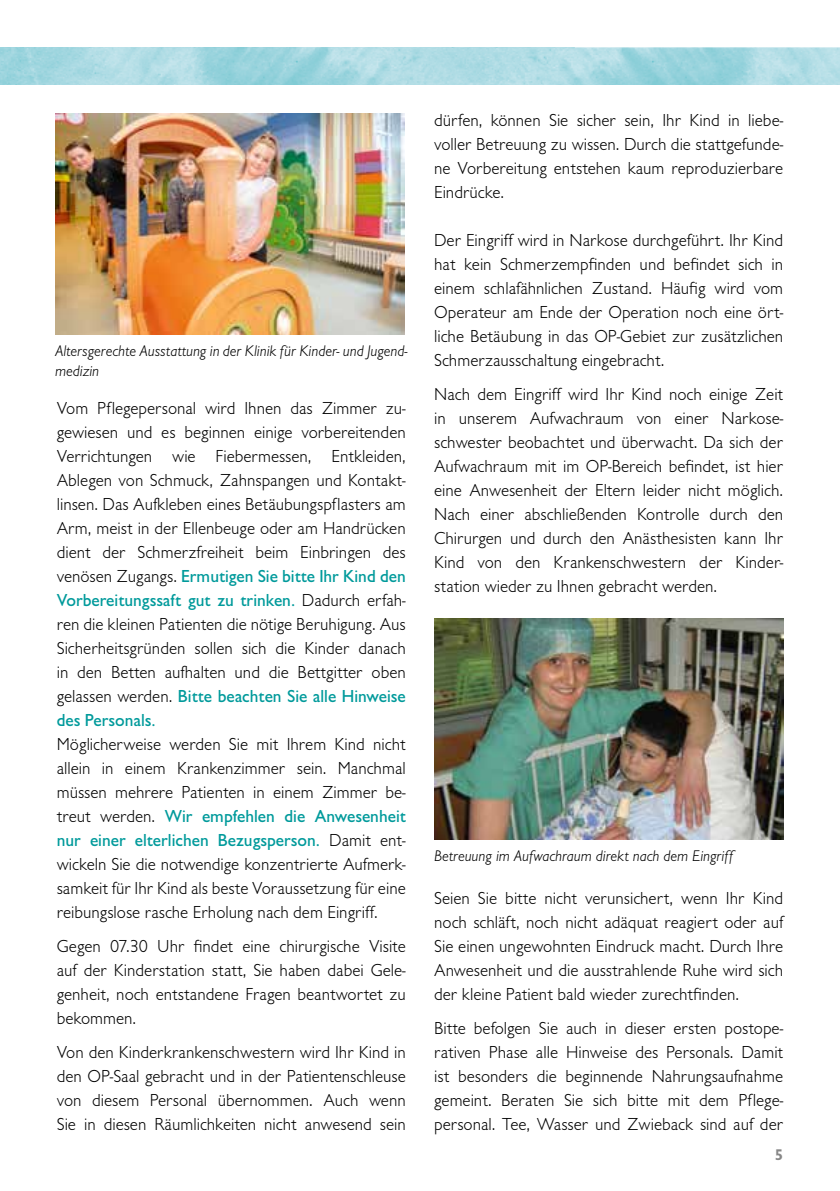
<style>
.page{position:relative;width:840px;height:1191px;background:#fff}
.page>*{position:absolute;margin:0;border:0;box-sizing:border-box;transform-origin:0 0}
.t1{font:300 18px/24px "Giltus T";color:#000;text-align:justify}
.t2{font:italic 300 16px/20px "Giltus T";color:#000}
.t3{font:700 16px "Giltus T";color:#878787}
.s1{font-weight:500;color:#009a9b}
</style>
<div class="page">
<img style="left:0;top:48px;width:374px;height:36px">
<img style="left:374px;top:48px;width:465px;height:36px">
<img style="left:55px;top:113px;width:349px;height:221px">
<img style="left:434px;top:619px;width:348px;height:221px">
<p class="t2" style="left:55px;top:340px;width:354px">Altersgerechte Ausstattung in der Klinik für Kinder- und Jugend&shy;medizin</p>
<p class="t1" style="left:57px;top:396px;width:350px">Vom Pflegepersonal wird Ihnen das Zimmer zu&shy;gewiesen und es beginnen einige vorbereitenden Verrichtungen wie Fiebermessen, Entkleiden, Ablegen von Schmuck, Zahnspangen und Kontakt&shy;linsen. Das Aufkleben eines Betäubungspflasters am Arm, meist in der Ellenbeuge oder am Handrücken dient der Schmerzfreiheit beim Einbringen des venösen Zugangs. <span class="s1">Ermutigen Sie bitte Ihr Kind den Vorbereitungssaft gut zu trinken.</span> Dadurch erfah&shy;ren die kleinen Patienten die nötige Beruhigung. Aus Sicherheitsgründen sollen sich die Kinder danach in den Betten aufhalten und die Bettgitter oben gelassen werden. <span class="s1">Bitte beachten Sie alle Hinweise des Personals.</span></p>
<p class="t1" style="left:57px;top:732px;width:350px">Möglicherweise werden Sie mit Ihrem Kind nicht allein in einem Krankenzimmer sein. Manchmal müssen mehrere Patienten in einem Zimmer be&shy;treut werden. <span class="s1">Wir empfehlen die Anwesenheit nur einer elterlichen Bezugsperson.</span> Damit ent&shy;wickeln Sie die notwendige konzentrierte Aufmerk&shy;samkeit für Ihr Kind als beste Voraussetzung für eine reibungslose rasche Erholung nach dem Eingriff.</p>
<p class="t1" style="left:57px;top:934px;width:350px">Gegen 07.30 Uhr findet eine chirurgische Visite auf der Kinderstation statt, Sie haben dabei Gele&shy;genheit, noch entstandene Fragen beantwortet zu bekommen.</p>
<p class="t1" style="left:57px;top:1040px;width:350px">Von den Kinderkrankenschwestern wird Ihr Kind in den OP-Saal gebracht und in der Patientenschleuse von diesem Personal übernommen. Auch wenn Sie in diesen Räumlichkeiten nicht anwesend sein</p>
<p class="t1" style="left:434px;top:108px;width:350px">dürfen, können Sie sicher sein, Ihr Kind in liebe&shy;voller Betreuung zu wissen. Durch die stattgefunde&shy;ne Vorbereitung entstehen kaum reproduzierbare Eindrücke.</p>
<p class="t1" style="left:434px;top:228px;width:350px">Der Eingriff wird in Narkose durchgeführt. Ihr Kind hat kein Schmerzempfinden und befindet sich in einem schlafähnlichen Zustand. Häufig wird vom Operateur am Ende der Operation noch eine ört&shy;liche Betäubung in das OP-Gebiet zur zusätzlichen Schmerzausschaltung eingebracht.</p>
<p class="t1" style="left:434px;top:382px;width:350px">Nach dem Eingriff wird Ihr Kind noch einige Zeit in unserem Aufwachraum von einer Narkose&shy;schwester beobachtet und überwacht. Da sich der Aufwachraum mit im OP-Bereich befindet, ist hier eine Anwesenheit der Eltern leider nicht möglich.<br>Nach einer abschließenden Kontrolle durch den Chirurgen und durch den Anästhesisten kann Ihr Kind von den Krankenschwestern der Kinder&shy;station wieder zu Ihnen gebracht werden.</p>
<p class="t2" style="left:434px;top:845px;width:300px">Betreuung im Aufwachraum direkt nach dem Eingriff</p>
<p class="t1" style="left:434px;top:886px;width:350px">Seien Sie bitte nicht verunsichert, wenn Ihr Kind noch schläft, noch nicht adäquat reagiert oder auf Sie einen ungewohnten Eindruck macht. Durch Ihre Anwesenheit und die ausstrahlende Ruhe wird sich der kleine Patient bald wieder zurechtfinden.</p>
<p class="t1" style="left:434px;top:1016px;width:350px">Bitte befolgen Sie auch in dieser ersten postope&shy;rativen Phase alle Hinweise des Personals. Damit ist besonders die beginnende Nahrungsaufnahme gemeint. Beraten Sie sich bitte mit dem Pflege&shy;personal. Tee, Wasser und Zwieback sind auf der</p>
<p class="t3" style="left:774px;top:1145px;width:10px">5</p>
</div>
